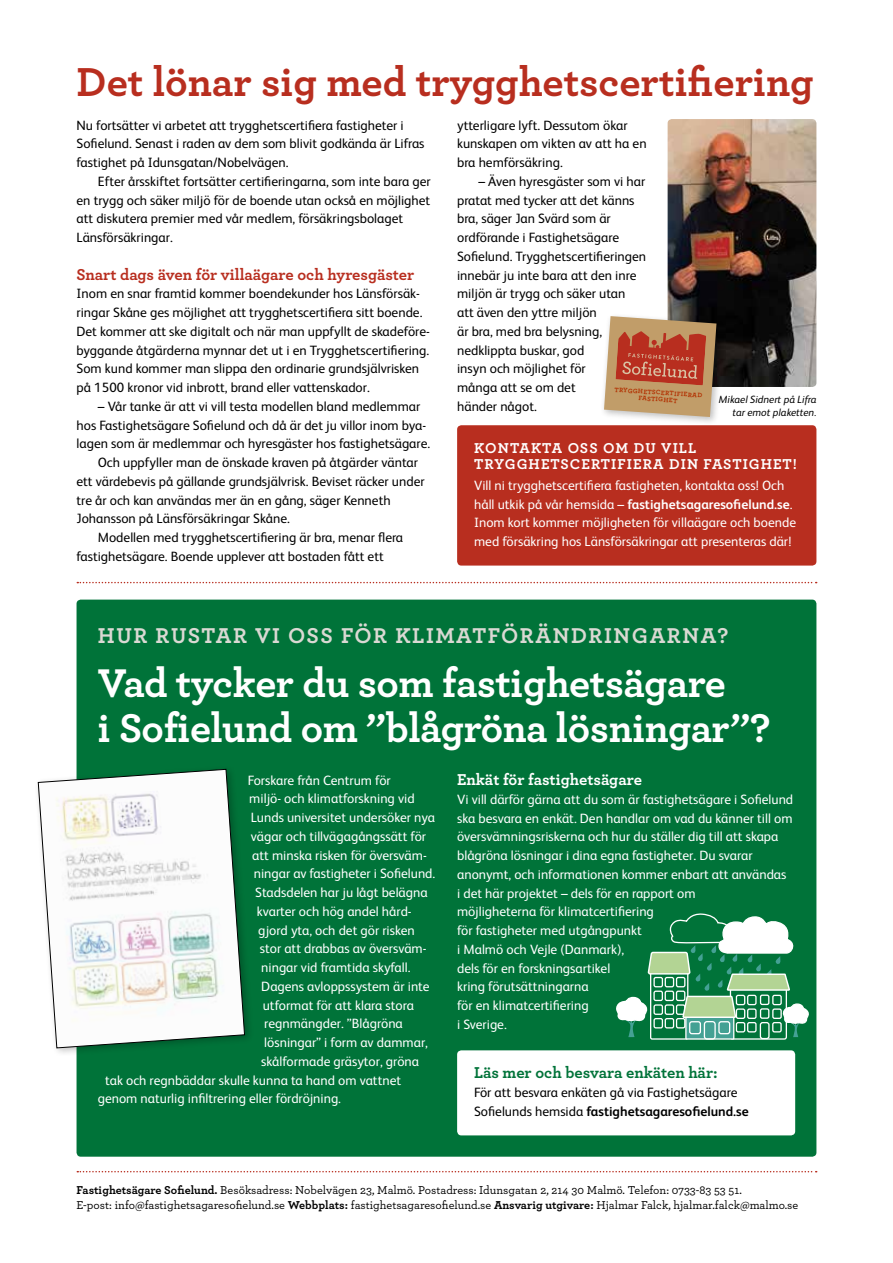
<style>
.page{position:relative;width:893px;height:1263px;background:#fff}
.page>*{position:absolute;margin:0;border:0;box-sizing:border-box;transform-origin:0 0}
.t1{font:700 42.3px "Archer";color:#b82e1f}
.t2{font:700 42px/45px "Archer";letter-spacing:-.01em;color:#fff}
.t3{font:700 22.5px "Archer";letter-spacing:.07em;color:#dad9d3}
.t4{font:700 16.5px "Archer";letter-spacing:-.005em;color:#b82e1f}
.t5{font:700 16.5px "Archer";color:#007339}
.t6{font:700 16.5px "Archer";color:#fff}
.t7{font:700 15px/15.8px "Archer";letter-spacing:.07em;color:#fff}
.t8{font:13.5px/18.8px "FS Albert";color:#000}
.t9{font:13.5px/18.8px "FS Albert";color:#fff}
.t10{font:500 12px/15px "Archer";color:#000}
.t11{font:italic 10.5px/13.5px "FS Albert";color:#000;text-align:right}
.t12{font:700 6.6px/6.9px "Archer";color:#b22f00;text-align:center}
.s1{font-weight:700}
</style>
<div class="page">
<div style="left:77px;top:600px;width:739px;height:557px;background:#007339;border-radius:4px"></div>
<div style="left:457px;top:1050px;width:338px;height:85px;background:#fff;border-radius:4px"></div>
<svg style="left:77px;top:1171px;width:740px;height:1px"></svg>
<img style="left:668px;top:119px;width:148px;height:268px">
<div style="left:457px;top:425px;width:359px;height:141px;background:#b82e1f;border-radius:4px"></div>
<div style="left:600px;top:312px;width:125px;height:114px;background:#000;opacity:.25"></div>
<svg style="left:604px;top:316px;width:112px;height:101px;background:#bd7e5d"></svg>
<div style="left:34px;top:765px;width:220px;height:292px;background:#000;opacity:.25"></div>
<svg style="left:38px;top:769px;width:207px;height:279px"></svg>
<div style="left:650px;top:969px;width:38px;height:71px;border:1px solid #fff;border-radius:2px"></div>
<div style="left:730px;top:986px;width:57px;height:54px;border:1px solid #fff;border-radius:2px"></div>
<div style="left:686px;top:1015px;width:48px;height:24px;background:#44a194"></div>
<div style="left:685px;top:1014px;width:49px;height:26px;border:1px solid #fff"></div>
<div style="left:704px;top:1021px;width:12px;height:19px;border:1px solid #fff;border-radius:3px"></div>
<div style="left:760px;top:1022px;width:10px;height:17px;border:1px solid #fff;border-radius:2px"></div>
<svg style="left:616px;top:913px;width:193px;height:124px"></svg>
<svg style="left:77px;top:582px;width:740px;height:1px"></svg>
<h1 class="t1" style="left:77px;top:48px;width:739px">Det lönar sig med trygghetscertifiering</h1>
<p class="t8" style="left:77px;top:116px;width:349px">Nu fortsätter vi arbetet att trygghetscertifiera fastigheter i<br>Sofielund. Senast i raden av dem som blivit godkända är Lifras fastighet på Idunsgatan/Nobelvägen.</p>
<p class="t8" style="left:77px;top:172px;width:356px;text-indent:21px">Efter årsskiftet fortsätter certifieringarna, som inte bara ger en trygg och säker miljö för de boende utan också en möjlighet att diskutera premier med vår medlem, försäkringsbolaget Länsförsäkringar.</p>
<p class="t4" style="left:77px;top:261px;width:339px">Snart dags även för villaägare och hyresgäster</p>
<p class="t8" style="left:77px;top:284px;width:355px">Inom en snar framtid kommer boendekunder hos Länsförsäk&shy;ringar Skåne ges möjlighet att trygghetscertifiera sitt boende.<br>Det kommer att ske digitalt och när man uppfyllt de skadeföre&shy;byggande åtgärderna mynnar det ut i en Trygghetscertifiering.<br>Som kund kommer man slippa den ordinarie grundsjälvrisken på 1500 kronor vid inbrott, brand eller vattenskador.</p>
<p class="t8" style="left:98px;top:397px;width:324px">– Vår tanke är att vi vill testa modellen bland medlemmar</p>
<p class="t8" style="left:77px;top:416px;width:351px">hos Fastighetsägare Sofielund och då är det ju villor inom bya-</p>
<p class="t8" style="left:77px;top:434px;width:355px">lagen som är medlemmar och hyresgäster hos fastighetsägare.</p>
<p class="t8" style="left:98px;top:453px;width:322px">Och uppfyller man de önskade kraven på åtgärder väntar</p>
<p class="t8" style="left:77px;top:472px;width:350px">ett värdebevis på gällande grundsjälvrisk. Beviset räcker under</p>
<p class="t8" style="left:77px;top:491px;width:316px">tre år och kan användas mer än en gång, säger Kenneth</p>
<p class="t8" style="left:77px;top:509px;width:215px">Johansson på Länsförsäkringar Skåne.</p>
<p class="t8" style="left:98px;top:528px;width:307px">Modellen med trygghetscertifiering är bra, menar flera</p>
<p class="t8" style="left:77px;top:547px;width:309px">fastighetsägare. Boende upplever att bostaden fått ett</p>
<p class="t8" style="left:457px;top:116px;width:191px">ytterligare lyft. Dessutom ökar kunskapen om vikten av att ha en bra hemförsäkring.</p>
<p class="t8" style="left:457px;top:172px;width:190px;text-indent:21px">– Även hyresgäster som vi har pratat med tycker att det känns bra, säger Jan Svärd som är ordförande i Fastighetsägare<br>Sofielund. Trygghetscertifieringen innebär ju inte bara att den inre miljön är trygg och säker utan<br>att även den yttre miljön<br>är bra, med bra belysning, nedklippta buskar, god<br>insyn och möjlighet för<br>många att se om det<br>händer något.</p>
<p class="t12" style="left:615px;top:385px;width:89px;rotate:4deg">TRYGGHETSCERTIFIERAD<br>FASTIGHET</p>
<p class="t11" style="left:719px;top:393px;width:99px">Mikael Sidnert på Lifra tar emot plaketten.</p>
<p class="t7" style="left:474px;top:439px;width:324px">KONTAKTA OSS OM DU VILL<br>TRYGGHETSCERTIFIERA DIN FASTIGHET!</p>
<p class="t9" style="left:474px;top:476px;width:323px">Vill ni trygghetscertifiera fastigheten, kontakta oss! Och håll utkik på vår hemsida – <span class="s1">fastighetsagaresofielund.se</span>.<br>Inom kort kommer möjligheten för villaägare och boende med försäkring hos Länsförsäkringar att presenteras där!</p>
<h3 class="t3" style="left:98px;top:618px;width:632px">HUR RUSTAR VI OSS FÖR KLIMATFÖRÄNDRINGARNA?</h3>
<h2 class="t2" style="left:98px;top:657px;width:674px">Vad tycker du som fastighetsägare<br>i Sofielund om ”blågröna lösningar”?</h2>
<p class="t9" style="left:248px;top:770px;width:144px">Forskare från Centrum för</p>
<p class="t9" style="left:249px;top:789px;width:167px">miljö- och klimatforskning vid</p>
<p class="t9" style="left:251px;top:808px;width:186px">Lunds universitet undersöker nya</p>
<p class="t9" style="left:251px;top:827px;width:177px">vägar och tillvägagångssätt för</p>
<p class="t9" style="left:252px;top:845px;width:176px">att minska risken för översväm-</p>
<p class="t9" style="left:254px;top:864px;width:183px">ningar av fastigheter i Sofielund.</p>
<p class="t9" style="left:255px;top:883px;width:174px">Stadsdelen har ju lågt belägna</p>
<p class="t9" style="left:257px;top:902px;width:156px">kvarter och hög andel hård-</p>
<p class="t9" style="left:258px;top:920px;width:158px">gjord yta, och det gör risken</p>
<p class="t9" style="left:260px;top:939px;width:168px">stor att drabbas av översväm-</p>
<p class="t9" style="left:261px;top:958px;width:151px">ningar vid framtida skyfall.</p>
<p class="t9" style="left:261px;top:977px;width:170px">Dagens avloppssystem är inte</p>
<p class="t9" style="left:263px;top:995px;width:153px">utformat för att klara stora</p>
<p class="t9" style="left:264px;top:1014px;width:140px">regnmängder. ”Blågröna</p>
<p class="t9" style="left:264px;top:1033px;width:165px">lösningar” i form av dammar,</p>
<p class="t9" style="left:261px;top:1052px;width:159px">skålformade gräsytor, gröna</p>
<p class="t9" style="left:105px;top:1070px;width:297px">tak och regnbäddar skulle kunna ta hand om vattnet</p>
<p class="t9" style="left:98px;top:1089px;width:245px">genom naturlig infiltrering eller fördröjning.</p>
<p class="t6" style="left:457px;top:766px;width:186px">Enkät för fastighetsägare</p>
<p class="t9" style="left:457px;top:790px;width:338px">Vi vill därför gärna att du som är fastighetsägare i Sofielund ska besvara en enkät. Den handlar om vad du känner till om översvämningsriskerna och hur du ställer dig till att skapa blågröna lösningar i dina egna fastigheter. Du svarar anonymt, och informationen kommer enbart att användas<br>i det här projektet – dels för en rapport om<br>möjligheterna för klimatcertifiering<br>för fastigheter med utgångpunkt<br>i Malmö och Vejle (Danmark),<br>dels för en forskningsartikel<br>kring förutsättningarna<br>för en klimatcertifiering<br>i Sverige.</p>
<p class="t5" style="left:474px;top:1060px;width:245px">Läs mer och besvara enkäten här:</p>
<p class="t8" style="left:474px;top:1083px;width:276px">För att besvara enkäten gå via Fastighetsägare<br>Sofielunds hemsida <span class="s1">fastighetsagaresofielund.se</span></p>
<p class="t10" style="left:77px;top:1181px;width:723px"><span class="s1">Fastighetsägare Sofielund.</span> Besöksadress: Nobelvägen 23, Malmö. Postadress: Idunsgatan 2, 214 30 Malmö. Telefon: 0733-83 53 51.<br>E-post: info@fastighetsagaresofielund.se <span class="s1">Webbplats:</span> fastighetsagaresofielund.se <span class="s1">Ansvarig utgivare:</span> Hjalmar Falck, hjalmar.falck@malmo.se</p>
</div>
